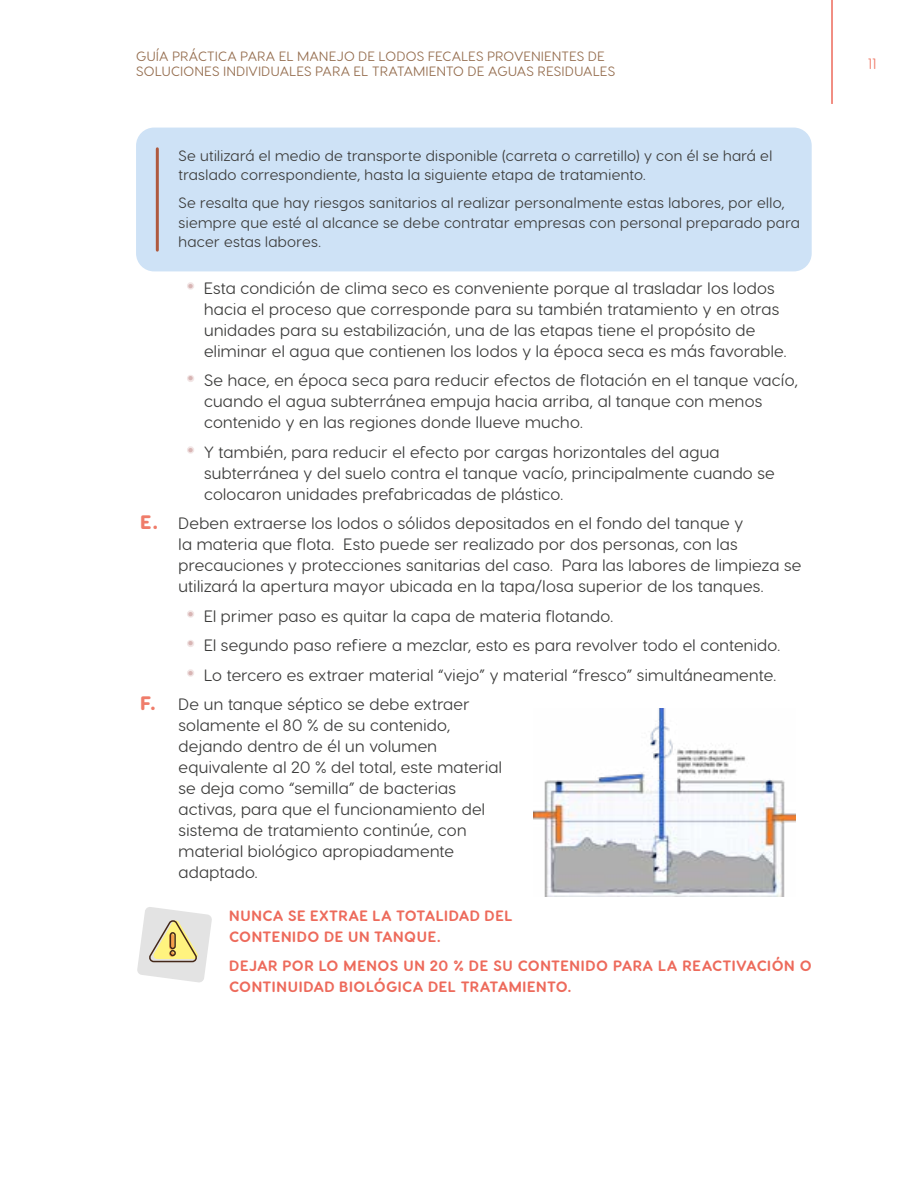
<style>
.page{position:relative;width:918px;height:1188px;background:#fff}
.page>*{position:absolute;margin:0;border:0;box-sizing:border-box;transform-origin:0 0}
.t1{font:16.5px/21px "Visby Round CF";letter-spacing:.015em;color:#3c3c3b}
.t2{font:15px/19.5px "Visby Round CF";letter-spacing:.02em;color:#3c3c3b}
.t3{font:700 15px/21px "Visby Round CF";letter-spacing:.03em;color:#ed6a5b}
.t4{font:15px "Visby Round CF";color:#ef7c6a}
.t5{font:13.5px/15.5px "Visby Round CF";letter-spacing:.025em;color:#946c4d}
.s1{font-weight:800;font-size:27px;color:#f2e6e6}
.s2{font-weight:800;font-size:19.5px;color:#fff}
</style>
<div class="page">
<hr style="left:831px;top:0;width:2px;height:104px;background:#ed6a5b">
<div style="left:136px;top:128px;width:676px;height:143px;background:#cee2f6;border-radius:18px"></div>
<hr style="left:156px;top:149px;width:3px;height:101px;background:#af593e">
<img style="left:534px;top:709px;width:261px;height:188px">
<svg style="left:137px;top:907px;width:75px;height:76px"></svg>
<p class="t5" style="left:136px;top:48px;width:481px">GUÍA PRÁCTICA PARA EL MANEJO DE LODOS FECALES PROVENIENTES DE<br>SOLUCIONES INDIVIDUALES PARA EL TRATAMIENTO DE AGUAS RESIDUALES</p>
<p class="t4" style="left:868px;top:55px;width:10px">11</p>
<p class="t2" style="left:179px;top:146px;width:595px">Se utilizará el medio de transporte disponible (carreta o carretillo) y con él se hará el traslado correspondiente, hasta la siguiente etapa de tratamiento.</p>
<p class="t2" style="left:179px;top:193px;width:623px">Se resalta que hay riesgos sanitarios al realizar personalmente estas labores, por ello, siempre que esté al alcance se debe contratar empresas con personal preparado para hacer estas labores.</p>
<p class="t1" style="left:204px;top:277px;width:584px;text-indent:-17px"><span class="s1">•</span> Esta condición de clima seco es conveniente porque al trasladar los lodos hacia el proceso que corresponde para su también tratamiento y en otras unidades para su estabilización, una de las etapas tiene el propósito de eliminar el agua que contienen los lodos y la época seca es más favorable.</p>
<p class="t1" style="left:204px;top:370px;width:595px;text-indent:-17px"><span class="s1">•</span> Se hace, en época seca para reducir efectos de flotación en el tanque vacío, cuando el agua subterránea empuja hacia arriba, al tanque con menos contenido y en las regiones donde llueve mucho.</p>
<p class="t1" style="left:204px;top:441px;width:572px;text-indent:-17px"><span class="s1">•</span> Y también, para reducir el efecto por cargas horizontales del agua subterránea y del suelo contra el tanque vacío, principalmente cuando se colocaron unidades prefabricadas de plástico.</p>
<p class="t1" style="left:179px;top:513px;width:624px;text-indent:-38px"><span class="s2">E.</span> Deben extraerse los lodos o sólidos depositados en el fondo del tanque y<br>la materia que flota. Esto puede ser realizado por dos personas, con las precauciones y protecciones sanitarias del caso. Para las labores de limpieza se utilizará la apertura mayor ubicada en la tapa/losa superior de los tanques.</p>
<p class="t1" style="left:187px;top:605px;width:428px"><span class="s1">•</span> El primer paso es quitar la capa de materia flotando.</p>
<p class="t1" style="left:187px;top:635px;width:595px"><span class="s1">•</span> El segundo paso refiere a mezclar, esto es para revolver todo el contenido.</p>
<p class="t1" style="left:140px;top:660px;width:637px;line-height:29.5px;text-indent:47px"><span class="s1">•</span> Lo tercero es extraer material “viejo” y material “fresco” simultáneamente.<br><span class="s2">F.</span> De un tanque séptico se debe extraer</p>
<p class="t1" style="left:179px;top:715px;width:325px">solamente el 80 % de su contenido, dejando dentro de él un volumen equivalente al 20 % del total, este material se deja como “semilla” de bacterias activas, para que el funcionamiento del sistema de tratamiento continúe, con material biológico apropiadamente adaptado.</p>
<p class="t3" style="left:229px;top:905px;width:285px">NUNCA SE EXTRAE LA TOTALIDAD DEL<br>CONTENIDO DE UN TANQUE.</p>
<p class="t3" style="left:229px;top:955px;width:584px">DEJAR POR LO MENOS UN 20 % DE SU CONTENIDO PARA LA REACTIVACIÓN O<br>CONTINUIDAD BIOLÓGICA DEL TRATAMIENTO.</p>
</div>
